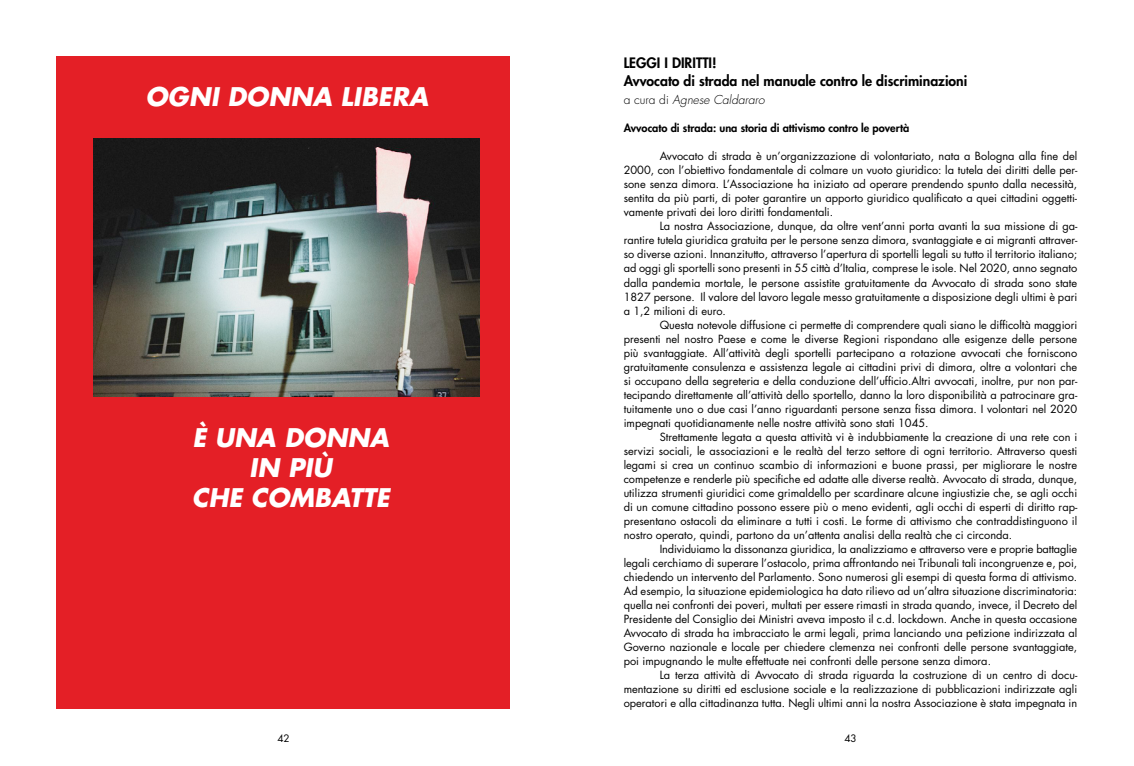
<style>
.page{position:relative;width:1134px;height:766px;background:#fff}
.page>*{position:absolute;margin:0;border:0;box-sizing:border-box;transform-origin:0 0}
.t1{font:italic 700 25px/30px "Futura Std";color:#fff;text-align:center}
.t2{font:800 14px/18px "Futura Std";color:#000}
.t3{font:italic 300 12px "Futura Std";color:#000}
.t4{font:11px/14px "Futura Std";color:#000;text-align:justify}
.t5{font:800 11px "Futura Std";color:#000}
.t6{font:10px "Futura Std";color:#000}
.s1{font-style:normal}
</style>
<div class="page">
<div style="left:57px;top:57px;width:453px;height:652px;background:#e41f26"></div>
<img style="left:93px;top:139px;width:386px;height:257px">
<h1 class="t1" style="left:145px;top:82px;width:284px">OGNI DONNA LIBERA</h1>
<h1 class="t1" style="left:192px;top:423px;width:199px">È UNA DONNA<br>IN PIÙ<br>CHE COMBATTE</h1>
<h1 class="t1" style="left:121px;top:477px;width:341px">ch’io segua anche stasera</h1>
<p class="t2" style="left:624px;top:54px;width:345px">LEGGI I DIRITTI!<br>Avvocato di strada nel manuale contro le discriminazioni</p>
<p class="t3" style="left:624px;top:93px;width:143px"><span class="s1">a cura di</span> Agnese Caldararo</p>
<p class="t5" style="left:624px;top:121px;width:287px">Avvocato di strada: una storia di attivismo contro le povertà</p>
<p class="t4" style="left:624px;top:149px;width:455px;text-indent:36px">Avvocato di strada è un’organizzazione di volontariato, nata a Bologna alla fine del 2000, con l’obiettivo fondamentale di colmare un vuoto giuridico: la tutela dei diritti delle per&shy;sone senza dimora. L’Associazione ha iniziato ad operare prendendo spunto dalla necessità, sentita da più parti, di poter garantire un apporto giuridico qualificato a quei cittadini oggetti&shy;vamente privati dei loro diritti fondamentali.</p>
<p class="t4" style="left:624px;top:219px;width:455px;text-indent:36px">La nostra Associazione, dunque, da oltre vent’anni porta avanti la sua missione di ga&shy;rantire tutela giuridica gratuita per le persone senza dimora, svantaggiate e ai migranti attraver&shy;so diverse azioni. Innanzitutto, attraverso l’apertura di sportelli legali su tutto il territorio italiano; ad oggi gli sportelli sono presenti in 55 città d’Italia, comprese le isole. Nel 2020, anno segnato dalla pandemia mortale, le persone assistite gratuitamente da Avvocato di strada sono state 1827 persone. Il valore del lavoro legale messo gratuitamente a disposizione degli ultimi è pari a 1,2 milioni di euro.</p>
<p class="t4" style="left:624px;top:317px;width:455px;text-indent:36px">Questa notevole diffusione ci permette di comprendere quali siano le difficoltà maggiori presenti nel nostro Paese e come le diverse Regioni rispondano alle esigenze delle persone più svantaggiate. All’attività degli sportelli partecipano a rotazione avvocati che forniscono gratuitamente consulenza e assistenza legale ai cittadini privi di dimora, oltre a volontari che si occupano della segreteria e della conduzione dell’ufficio.Altri avvocati, inoltre, pur non par&shy;tecipando direttamente all’attività dello sportello, danno la loro disponibilità a patrocinare gra&shy;tuitamente uno o due casi l’anno riguardanti persone senza fissa dimora. I volontari nel 2020 impegnati quotidianamente nelle nostre attività sono stati 1045.</p>
<p class="t4" style="left:624px;top:429px;width:455px;text-indent:36px">Strettamente legata a questa attività vi è indubbiamente la creazione di una rete con i servizi sociali, le associazioni e le realtà del terzo settore di ogni territorio. Attraverso questi legami si crea un continuo scambio di informazioni e buone prassi, per migliorare le nostre competenze e renderle più specifiche ed adatte alle diverse realtà. Avvocato di strada, dunque, utilizza strumenti giuridici come grimaldello per scardinare alcune ingiustizie che, se agli occhi di un comune cittadino possono essere più o meno evidenti, agli occhi di esperti di diritto rap&shy;presentano ostacoli da eliminare a tutti i costi. Le forme di attivismo che contraddistinguono il nostro operato, quindi, partono da un’attenta analisi della realtà che ci circonda.</p>
<p class="t4" style="left:624px;top:541px;width:455px;text-indent:36px">Individuiamo la dissonanza giuridica, la analizziamo e attraverso vere e proprie battaglie legali cerchiamo di superare l’ostacolo, prima affrontando nei Tribunali tali incongruenze e, poi, chiedendo un intervento del Parlamento. Sono numerosi gli esempi di questa forma di attivismo.<br>Ad esempio, la situazione epidemiologica ha dato rilievo ad un’altra situazione discriminatoria: quella nei confronti dei poveri, multati per essere rimasti in strada quando, invece, il Decreto del Presidente del Consiglio dei Ministri aveva imposto il c.d. lockdown. Anche in questa occasione Avvocato di strada ha imbracciato le armi legali, prima lanciando una petizione indirizzata al Governo nazionale e locale per chiedere clemenza nei confronti delle persone svantaggiate, poi impugnando le multe effettuate nei confronti delle persone senza dimora.</p>
<p class="t4" style="left:624px;top:667px;width:455px;text-indent:36px">La terza attività di Avvocato di strada riguarda la costruzione di un centro di docu&shy;mentazione su diritti ed esclusione sociale e la realizzazione di pubblicazioni indirizzate agli operatori e alla cittadinanza tutta. Negli ultimi anni la nostra Associazione è stata impegnata in</p>
<p class="t6" style="left:277px;top:731px;width:14px">42</p>
<p class="t6" style="left:844px;top:731px;width:14px">43</p>
</div>
